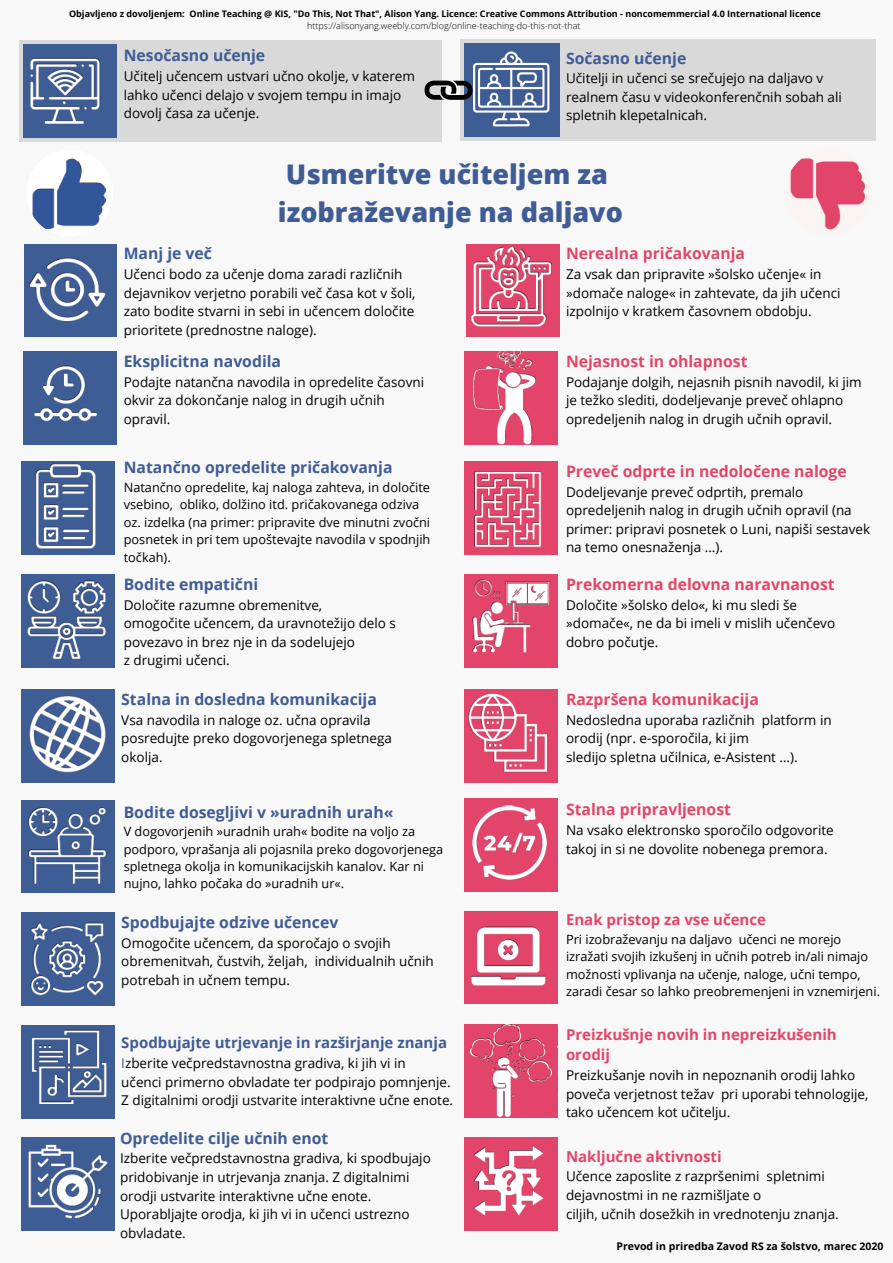
<style>
.page{position:relative;width:893px;height:1263px;background:#f8f8f8}
.page>*{position:absolute;margin:0;border:0;box-sizing:border-box;transform-origin:0 0}
.t1{font:800 27px/37.8px "Open Sans";color:#3f5c95}
.t2{font:700 15.75px "Open Sans";color:#3f5c95}
.t3{font:700 15.75px "Open Sans";color:#e3456a}
.t4{font:700 15px/20.9px "Open Sans";color:#e3456a}
.t5{font:700 15px "Open Sans";color:#3f5c95}
.t6{font:13.5px/18.6px "Open Sans";color:#000}
.t7{font:12.75px/17.5px "Open Sans";color:#000}
.t8{font:700 10.5px "Open Sans";color:#000}
.t9{font:700 9px "Open Sans";color:#000}
.t10{font:300 9px "Open Sans";color:#000}
.s1{color:#3f5c95}
</style>
<div class="page">
<img style="left:24px;top:244px;width:93px;height:93px">
<img style="left:22px;top:1025px;width:93px;height:93px">
<div style="left:20px;top:40px;width:422px;height:102px;background:#d9d9d9"></div>
<div style="left:460px;top:40px;width:415px;height:101px;background:#d9d9d9"></div>
<img style="left:464px;top:44px;width:95px;height:93px">
<img style="left:23px;top:44px;width:93px;height:93px">
<img style="left:23px;top:352px;width:93px;height:92px">
<img style="left:22px;top:462px;width:93px;height:93px">
<img style="left:22px;top:575px;width:93px;height:92px">
<img style="left:22px;top:690px;width:93px;height:92px">
<img style="left:22px;top:913px;width:93px;height:92px">
<img style="left:22px;top:800px;width:93px;height:93px">
<img style="left:22px;top:1138px;width:93px;height:93px">
<img style="left:466px;top:244px;width:93px;height:93px">
<img style="left:464px;top:911px;width:93px;height:93px">
<img style="left:464px;top:352px;width:93px;height:92px">
<img style="left:464px;top:462px;width:93px;height:93px">
<img style="left:464px;top:575px;width:93px;height:92px">
<img style="left:464px;top:690px;width:93px;height:92px">
<img style="left:464px;top:1024px;width:93px;height:93px">
<img style="left:464px;top:798px;width:93px;height:93px">
<img style="left:464px;top:1138px;width:93px;height:93px">
<img style="left:26px;top:150px;width:87px;height:86px;border-radius:50%">
<img style="left:785px;top:149px;width:86px;height:87px;border-radius:50%">
<svg style="left:424px;top:65px;width:53px;height:51px"></svg>
<p class="t9" style="left:69px;top:7px;width:753px">Objavljeno z dovoljenjem: Online Teaching @ KIS, "Do This, Not That", Alison Yang. Licence: Creative Commons Attribution - noncomemmercial 4.0 International licence</p>
<p class="t10" style="left:307px;top:20px;width:275px">https://alisonyang.weebly.com/blog/online-teaching-do-this-not-that</p>
<p class="t2" style="left:124px;top:44px;width:143px">Nesočasno učenje</p>
<p class="t6" style="left:124px;top:66px;width:293px">Učitelj učencem ustvari učno okolje, v katerem lahko učenci delajo v svojem tempu in imajo dovolj časa za učenje.</p>
<p class="t2" style="left:566px;top:47px;width:122px">Sočasno učenje</p>
<p class="t6" style="left:566px;top:69px;width:277px">Učitelji in učenci se srečujejo na daljavo v realnem času v videokonferenčnih sobah ali spletnih klepetalnicah.</p>
<h1 class="t1" style="left:278px;top:155px;width:346px">Usmeritve učiteljem za izobraževanje na daljavo</h1>
<p class="t2" style="left:124px;top:243px;width:90px">Manj je več</p>
<p class="t6" style="left:124px;top:265px;width:293px">Učenci bodo za učenje doma zaradi različnih dejavnikov verjetno porabili več časa kot v šoli, zato bodite stvarni in sebi in učencem določite prioritete (prednostne naloge).</p>
<p class="t2" style="left:124px;top:350px;width:159px">Eksplicitna navodila</p>
<p class="t6" style="left:124px;top:372px;width:302px">Podajte natančna navodila in opredelite časovni okvir za dokončanje nalog in drugih učnih opravil.</p>
<p class="t2" style="left:124px;top:456px;width:270px">Natančno opredelite pričakovanja</p>
<p class="t7" style="left:124px;top:478px;width:308px">Natančno opredelite, kaj naloga zahteva, in določite vsebino, obliko, dolžino itd. pričakovanega odziva oz. izdelka (na primer: pripravite dve minutni zvočni posnetek in pri tem upoštevajte navodila v spodnjih točkah).</p>
<p class="t2" style="left:124px;top:573px;width:136px">Bodite empatični</p>
<p class="t6" style="left:124px;top:595px;width:274px">Določite razumne obremenitve,<br>omogočite učencem, da uravnotežijo delo s povezavo in brez nje in da sodelujejo<br>z drugimi učenci.</p>
<p class="t2" style="left:121px;top:688px;width:257px">Stalna in dosledna komunikacija</p>
<p class="t6" style="left:121px;top:710px;width:272px">Vsa navodila in naloge oz. učna opravila posredujte preko dogovorjenega spletnega okolja.</p>
<p class="t2" style="left:124px;top:801px;width:271px">Bodite dosegljivi v »uradnih urah«</p>
<p class="t7" style="left:124px;top:822px;width:321px">V dogovorjenih »uradnih urah« bodite na voljo za podporo, vprašanja ali pojasnila preko dogovorjenega spletnega okolja in komunikacijskih kanalov. Kar ni nujno, lahko počaka do »uradnih ur«.</p>
<p class="t2" style="left:121px;top:911px;width:218px">Spodbujajte odzive učencev</p>
<p class="t6" style="left:121px;top:933px;width:314px">Omogočite učencem, da sporočajo o svojih obremenitvah, čustvih, željah, individualnih učnih potrebah in učnem tempu.</p>
<p class="t5" style="left:121px;top:1032px;width:327px">Spodbujajte utrjevanje in razširjanje znanja</p>
<p class="t6" style="left:121px;top:1053px;width:333px"><span class="s1">I</span>zberite večpredstavnostna gradiva, ki jih vi in<br>učenci primerno obvladate ter podpirajo pomnjenje.<br>Z digitalnimi orodji ustvarite interaktivne učne enote.</p>
<p class="t2" style="left:120px;top:1127px;width:210px">Opredelite cilje učnih enot</p>
<p class="t6" style="left:120px;top:1149px;width:312px">Izberite večpredstavnostna gradiva, ki spodbujajo pridobivanje in utrjevanja znanja. Z digitalnimi orodji ustvarite interaktivne učne enote.<br>Uporabljajte orodja, ki jih vi in učenci ustrezno obvladate.</p>
<p class="t3" style="left:566px;top:243px;width:181px">Nerealna pričakovanja</p>
<p class="t6" style="left:566px;top:265px;width:276px">Za vsak dan pripravite »šolsko učenje« in »domače naloge« in zahtevate, da jih učenci izpolnijo v kratkem časovnem obdobju.</p>
<p class="t3" style="left:566px;top:350px;width:183px">Nejasnost in ohlapnost</p>
<p class="t6" style="left:566px;top:372px;width:297px">Podajanje dolgih, nejasnih pisnih navodil, ki jim je težko slediti, dodeljevanje preveč ohlapno opredeljenih nalog in drugih učnih opravil.</p>
<p class="t3" style="left:566px;top:460px;width:282px">Preveč odprte in nedoločene naloge</p>
<p class="t6" style="left:566px;top:482px;width:306px">Dodeljevanje preveč odprtih, premalo opredeljenih nalog in drugih učnih opravil (na primer: pripravi posnetek o Luni, napiši sestavek na temo onesnaženja ...).</p>
<p class="t3" style="left:566px;top:573px;width:270px">Prekomerna delovna naravnanost</p>
<p class="t6" style="left:566px;top:595px;width:271px">Določite »šolsko delo«, ki mu sledi še »domače«, ne da bi imeli v mislih učenčevo dobro počutje.</p>
<p class="t3" style="left:566px;top:688px;width:194px">Razpršena komunikacija</p>
<p class="t6" style="left:566px;top:710px;width:267px">Nedosledna uporaba različnih platform in orodij (npr. e-sporočila, ki jim<br>sledijo spletna učilnica, e-Asistent …).</p>
<p class="t3" style="left:566px;top:798px;width:166px">Stalna pripravljenost</p>
<p class="t6" style="left:566px;top:820px;width:269px">Na vsako elektronsko sporočilo odgovorite takoj in si ne dovolite nobenega premora.</p>
<p class="t4" style="left:566px;top:909px;width:201px">Enak pristop za vse učence</p>
<p class="t7" style="left:566px;top:930px;width:315px">Pri izobraževanju na daljavo učenci ne morejo izražati svojih izkušenj in učnih potreb in/ali nimajo možnosti vplivanja na učenje, naloge, učni tempo, zaradi česar so lahko preobremenjeni in vznemirjeni.</p>
<p class="t4" style="left:566px;top:1023px;width:272px">Preizkušnje novih in nepreizkušenih orodij</p>
<p class="t6" style="left:566px;top:1065px;width:304px">Preizkušanje novih in nepoznanih orodij lahko poveča verjetnost težav pri uporabi tehnologije, tako učencem kot učitelju.</p>
<p class="t4" style="left:566px;top:1145px;width:157px">Naključne aktivnosti</p>
<p class="t6" style="left:566px;top:1167px;width:274px">Učence zaposlite z razpršenimi spletnimi dejavnostmi in ne razmišljate o<br>ciljih, učnih dosežkih in vrednotenju znanja.</p>
<p class="t8" style="left:616px;top:1239px;width:268px">Prevod in priredba Zavod RS za šolstvo, marec 2020</p>
</div>
